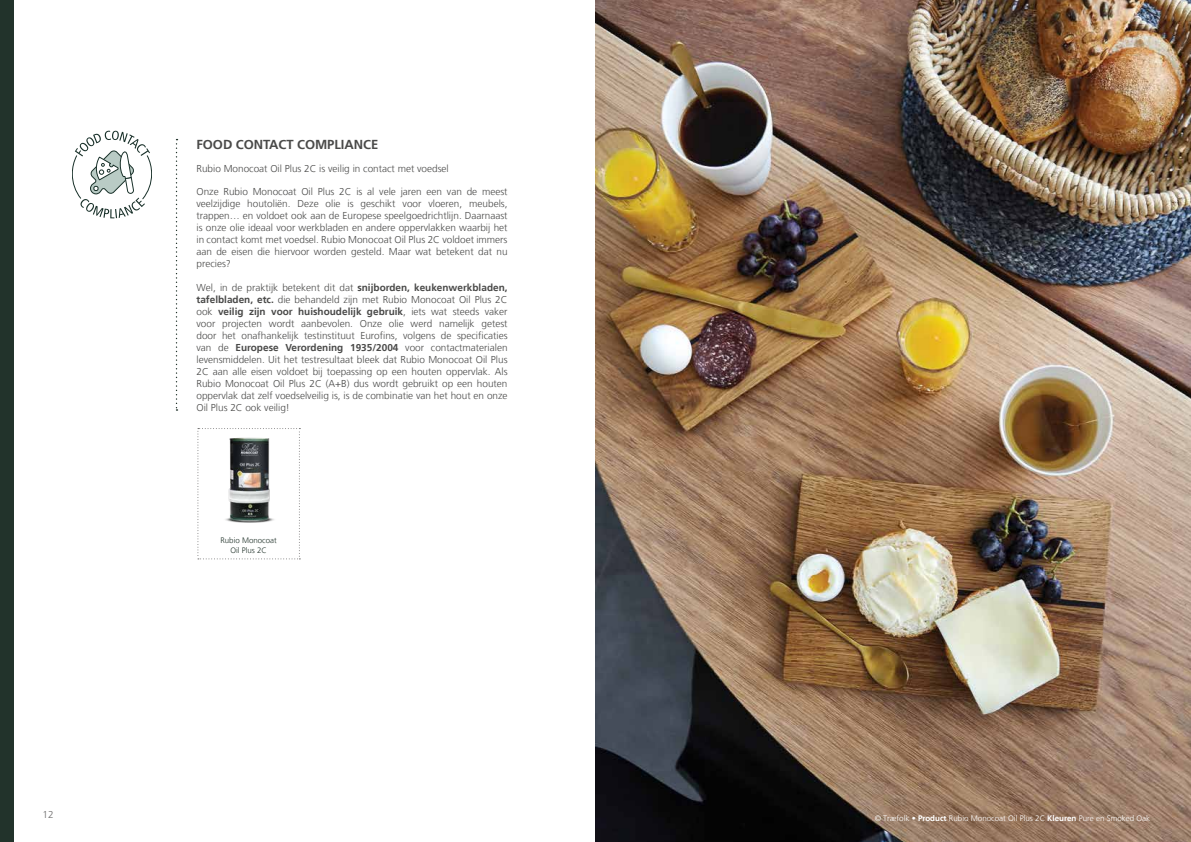
<style>
.page{position:relative;width:1191px;height:842px;background:#fff}
.page>*{position:absolute;margin:0;border:0;box-sizing:border-box;transform-origin:0 0}
.t1{font:700 13px "Frutiger LT";letter-spacing:-.005em;color:#4a4a49}
.t2{font:300 10px/12px "Frutiger LT";color:#4a4a49;text-align:justify}
.t3{font:300 10px "Frutiger LT";color:#706f6f}
.t4{font:300 8px "Frutiger LT";color:#fff}
.t5{font:300 7.9px/9.5px "Frutiger LT";color:#22332b;text-align:center}
.s1{font-weight:700}
</style>
<div class="page">
<div style="left:0;top:0;width:14px;height:842px;background:#22332b"></div>
<img style="left:595px;top:0;width:596px;height:842px">
<svg style="left:72px;top:131px;width:80px;height:87px"></svg>
<svg style="left:197px;top:428px;width:103px;height:131px"></svg>
<svg style="left:176px;top:139px;width:1px;height:272px"></svg>
<p class="t3" style="left:43px;top:809px;width:13px">12</p>
<h1 class="t1" style="left:196px;top:136px;width:183px">FOOD CONTACT COMPLIANCE</h1>
<p class="t2" style="left:196px;top:163px;width:254px">Rubio Monocoat Oil Plus 2C is veilig in contact met voedsel</p>
<p class="t2" style="left:196px;top:186px;width:313px">Onze Rubio Monocoat Oil Plus 2C is al vele jaren een van de meest veelzijdige houtoliën. Deze olie is geschikt voor vloeren, meubels, trappen… en voldoet ook aan de Europese speelgoedrichtlijn. Daarnaast is onze olie ideaal voor werkbladen en andere oppervlakken waarbij het in contact komt met voedsel. Rubio Monocoat Oil Plus 2C voldoet immers aan de eisen die hiervoor worden gesteld. Maar wat betekent dat nu precies?</p>
<p class="t2" style="left:196px;top:281px;width:313px">Wel, in de praktijk betekent dit dat <span class="s1">snijborden, keukenwerkbladen, tafelbladen, etc.</span> die behandeld zijn met Rubio Monocoat Oil Plus 2C ook <span class="s1">veilig zijn voor huishoudelijk gebruik</span>, iets wat steeds vaker voor projecten wordt aanbevolen. Onze olie werd namelijk getest door het onafhankelijk testinstituut Eurofins, volgens de specificaties van de <span class="s1">Europese Verordening 1935/2004</span> voor contactmaterialen levensmiddelen. Uit het testresultaat bleek dat Rubio Monocoat Oil Plus 2C aan alle eisen voldoet bij toepassing op een houten oppervlak. Als Rubio Monocoat Oil Plus 2C (A+B) dus wordt gebruikt op een houten oppervlak dat zelf voedselveilig is, is de combinatie van het hout en onze Oil Plus 2C ook veilig!</p>
<p class="t5" style="left:220px;top:536px;width:58px">Rubio Monocoat<br>Oil Plus 2C</p>
<p class="t4" style="left:874px;top:813px;width:277px">© Træfolk <span class="s1">• Product</span> Rubio Monocoat Oil Plus 2C <span class="s1">Kleuren</span> Pure en Smoked Oak</p>
</div>
